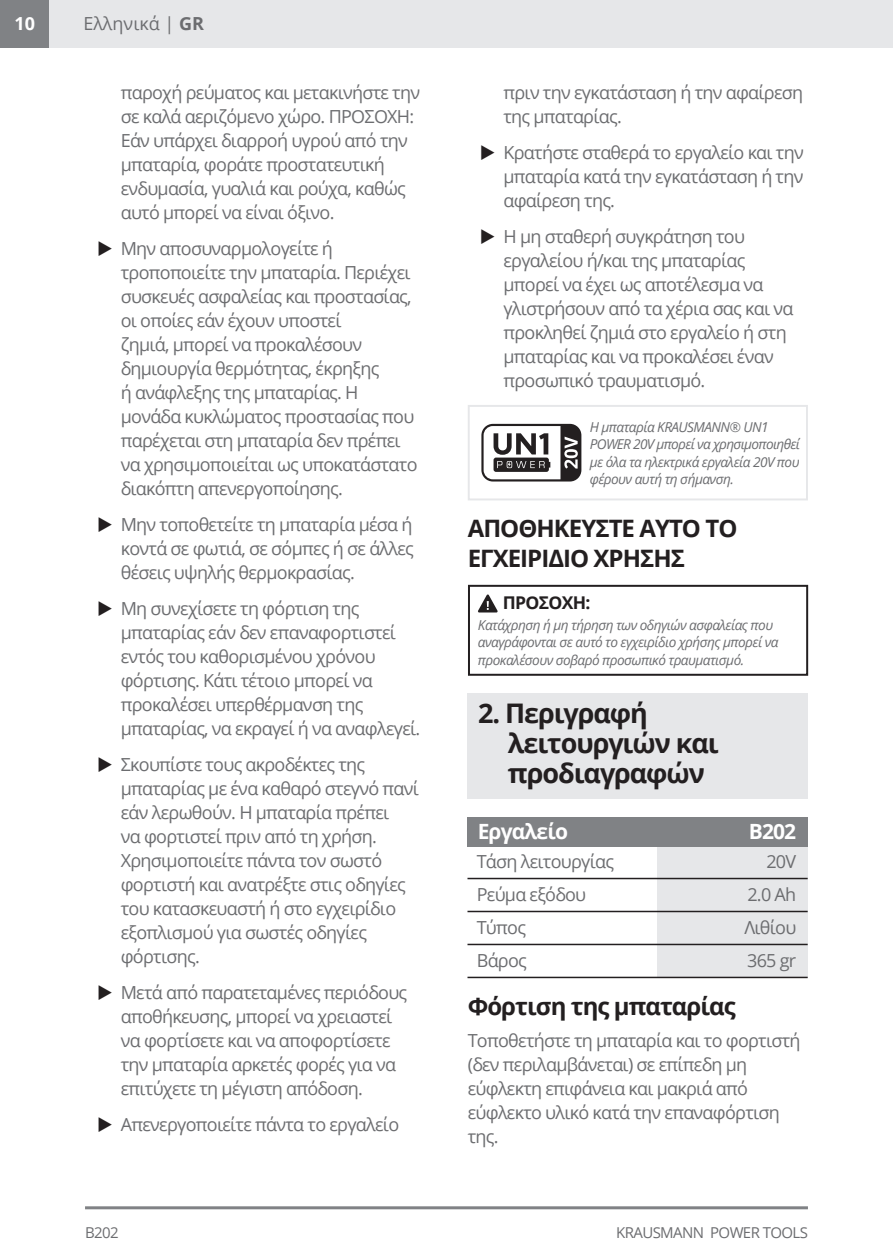
<style>
.page{position:relative;width:893px;height:1259px;background:#fff}
.page>*{position:absolute;margin:0;border:0;box-sizing:border-box;transform-origin:0 0}
.t1{font:700 27px/30px "Open Sans";letter-spacing:-.04em;color:#231f20}
.t2{font:700 24px/30px "Open Sans";letter-spacing:-.04em;color:#231f20}
.t3{font:700 21px "Open Sans";letter-spacing:-.04em;color:#fff}
.t4{font:18px/24px "Open Sans";letter-spacing:-.04em;color:#6c6d70}
.t5{font:18px "Open Sans";color:#6c6d70}
.t6{font:700 18px "Open Sans";color:#fff}
.t7{font:700 17.4px "Open Sans";letter-spacing:-.04em;color:#231f20}
.t8{font:15px "Open Sans";letter-spacing:-.04em;color:#6c6d70}
.t9{font:italic 13.8px/17.7px "Open Sans";letter-spacing:-.04em;color:#6c6d70}
.s1{font-weight:700}
.s2{font-family:"Times New Roman";font-size:21px;color:#231f20}
</style>
<div class="page">
<div style="left:0;top:0;width:49px;height:48px;background:#808285"></div>
<hr style="left:85px;top:1206px;width:723px;height:3px;background:#808285">
<div style="left:49px;top:0;width:844px;height:48px;background:#e6e7e9"></div>
<div style="left:468px;top:585px;width:340px;height:91px;border:2px solid #231f20"></div>
<svg style="left:478px;top:594px;width:20px;height:18px"></svg>
<div style="left:468px;top:694px;width:340px;height:105px;background:#e6e7e9"></div>
<div style="left:468px;top:405px;width:340px;height:95px;border:2px solid #e6e7e9"></div>
<svg style="left:481px;top:424px;width:100px;height:57px"></svg>
<div style="left:657px;top:844px;width:151px;height:133px;background:#e6e7e9"></div>
<div style="left:467px;top:817px;width:341px;height:29px;background:#808285"></div>
<hr style="left:467px;top:877px;width:341px;height:2px;background:#231f20">
<hr style="left:467px;top:976px;width:341px;height:2px;background:#231f20">
<hr style="left:467px;top:910px;width:341px;height:2px;background:#231f20">
<hr style="left:467px;top:943px;width:341px;height:2px;background:#231f20">
<p class="t6" style="left:14px;top:11px;width:22px">10</p>
<p class="t5" style="left:83px;top:11px;width:122px">Ελληνικά | <span class="s1">GR</span></p>
<p class="t4" style="left:121px;top:80px;width:301px">παροχή ρεύματος και μετακινήστε την σε καλά αεριζόμενο χώρο. ΠΡΟΣΟΧΗ:<br>Εάν υπάρχει διαρροή υγρού από την μπαταρία, φοράτε προστατευτική ενδυμασία, γυαλιά και ρούχα, καθώς αυτό μπορεί να είναι όξινο.</p>
<p class="t4" style="left:121px;top:236px;width:298px;text-indent:-25px"><span class="s2">►</span> Μην αποσυναρμολογείτε ή τροποποιείτε την μπαταρία. Περιέχει συσκευές ασφαλείας και προστασίας, οι οποίες εάν έχουν υποστεί<br>ζημιά, μπορεί να προκαλέσουν δημιουργία θερμότητας, έκρηξης<br>ή ανάφλεξης της μπαταρίας. Η μονάδα κυκλώματος προστασίας που παρέχεται στη μπαταρία δεν πρέπει να χρησιμοποιείται ως υποκατάστατο διακόπτη απενεργοποίησης.</p>
<p class="t4" style="left:121px;top:512px;width:295px;text-align:justify;text-indent:-25px"><span class="s2">►</span> Μην τοποθετείτε τη μπαταρία μέσα ή κοντά σε φωτιά, σε σόμπες ή σε άλλες θέσεις υψηλής θερμοκρασίας.</p>
<p class="t4" style="left:121px;top:596px;width:301px;text-indent:-25px"><span class="s2">►</span> Μη συνεχίσετε τη φόρτιση της μπαταρίας εάν δεν επαναφορτιστεί εντός του καθορισμένου χρόνου φόρτισης. Κάτι τέτοιο μπορεί να προκαλέσει υπερθέρμανση της μπαταρίας, να εκραγεί ή να αναφλεγεί.</p>
<p class="t4" style="left:121px;top:752px;width:300px;text-indent:-25px"><span class="s2">►</span> Σκουπίστε τους ακροδέκτες της μπαταρίας με ένα καθαρό στεγνό πανί εάν λερωθούν. Η μπαταρία πρέπει<br>να φορτιστεί πριν από τη χρήση.<br>Χρησιμοποιείτε πάντα τον σωστό φορτιστή και ανατρέξτε στις οδηγίες του κατασκευαστή ή στο εγχειρίδιο εξοπλισμού για σωστές οδηγίες φόρτισης.</p>
<p class="t4" style="left:121px;top:980px;width:288px;text-indent:-25px"><span class="s2">►</span> Μετά από παρατεταμένες περιόδους αποθήκευσης, μπορεί να χρειαστεί να φορτίσετε και να αποφορτίσετε την μπαταρία αρκετές φορές για να επιτύχετε τη μέγιστη απόδοση.</p>
<p class="t4" style="left:96px;top:1112px;width:305px"><span class="s2">►</span> Απενεργοποιείτε πάντα το εργαλείο</p>
<p class="t4" style="left:503px;top:80px;width:301px">πριν την εγκατάσταση ή την αφαίρεση της μπαταρίας.</p>
<p class="t4" style="left:503px;top:140px;width:302px;text-align:justify;text-indent:-25px"><span class="s2">►</span> Κρατήστε σταθερά το εργαλείο και την μπαταρία κατά την εγκατάσταση ή την αφαίρεση της.</p>
<p class="t4" style="left:503px;top:224px;width:291px;text-indent:-25px"><span class="s2">►</span> Η μη σταθερή συγκράτηση του εργαλείου ή/και της μπαταρίας μπορεί να έχει ως αποτέλεσμα να γλιστρήσουν από τα χέρια σας και να προκληθεί ζημιά στο εργαλείο ή στη μπαταρίας και να προκαλέσει έναν προσωπικό τραυματισμό.</p>
<p class="t9" style="left:590px;top:417px;width:212px">Η μπαταρία KRAUSMANN® UN1<br>POWER 20V μπορεί να χρησιμοποιηθεί με όλα τα ηλεκτρικά εργαλεία 20V που φέρουν αυτή τη σήμανση.</p>
<h2 class="t2" style="left:468px;top:512px;width:271px">ΑΠΟΘΗΚΕΥΣΤΕ ΑΥΤΟ ΤΟ<br>ΕΓΧΕΙΡΙΔΙΟ ΧΡΗΣΗΣ</h2>
<p class="t7" style="left:503px;top:591px;width:89px">ΠΡΟΣΟΧΗ:</p>
<p class="t9" style="left:478px;top:615px;width:302px">Kατάχρηση ή μη τήρηση των οδηγιών ασφαλείας που αναγράφονται σε αυτό το εγχειρίδιο χρήσης μπορεί να προκαλέσουν σοβαρό προσωπικό τραυματισμό.</p>
<h1 class="t1" style="left:508px;top:698px;width:212px;text-indent:-30px">2. Περιγραφή λειτουργιών και προδιαγραφών</h1>
<p class="t3" style="left:478px;top:816px;width:92px">Εργαλείο</p>
<p class="t3" style="left:749px;top:816px;width:49px">B202</p>
<p class="t4" style="left:477px;top:844px;width:139px;line-height:33px">Τάση λειτουργίας<br>Ρεύμα εξόδου<br>Τύπος<br>Βάρος</p>
<p class="t4" style="left:744px;top:844px;width:53px;line-height:33px;text-align:justify;text-indent:22px">20V 2.0 Ah Λιθίου 365 gr</p>
<h2 class="t2" style="left:468px;top:990px;width:269px">Φόρτιση της μπαταρίας</h2>
<p class="t4" style="left:468px;top:1027px;width:334px">Τοποθετήστε τη μπαταρία και το φορτιστή (δεν περιλαμβάνεται) σε επίπεδη μη εύφλεκτη επιφάνεια και μακριά από εύφλεκτο υλικό κατά την επαναφόρτιση της.</p>
<p class="t8" style="left:85px;top:1222px;width:35px">B202</p>
<p class="t8" style="left:616px;top:1222px;width:193px">KRAUSMANN POWER TOOLS</p>
</div>
